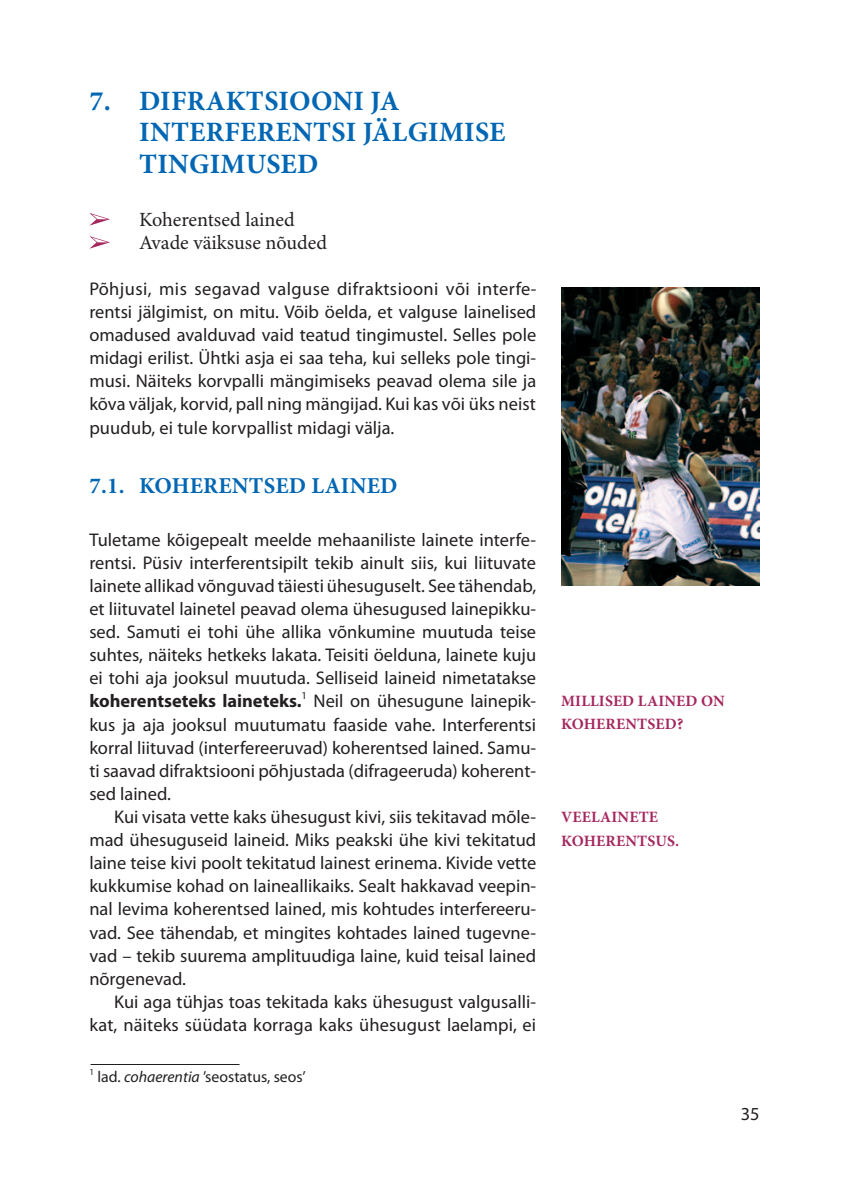
<style>
.page{position:relative;width:849px;height:1196px;background:#fff}
.page>*{position:absolute;margin:0;border:0;box-sizing:border-box;transform-origin:0 0}
.t1{font:700 28px/31.5px "Minion Pro";letter-spacing:.01em;color:#0166b3}
.t2{font:700 22.75px "Minion Pro";letter-spacing:.01em;color:#0166b3}
.t3{font:20.12px/23.1px "Minion Pro";color:#231f20}
.t4{font:18.38px/23.1px "Myriad Pro";color:#231f20;text-align:justify}
.t5{font:700 15.75px/23.1px "Minion Pro";letter-spacing:.01em;color:#a5285f}
.t6{font:15.75px "Myriad Pro";color:#231f20}
.t7{font:9.1px "Myriad Pro";color:#231f20}
.s1{font-weight:700}
.s2{font-style:italic}
</style>
<div class="page">
<svg style="left:89px;top:213px;width:21px;height:13px"></svg>
<svg style="left:89px;top:236px;width:21px;height:13px"></svg>
<img style="left:561px;top:288px;width:198px;height:297px">
<hr style="left:91px;top:1064px;width:148px;height:1px;background:#231f20">
<h1 class="t1" style="left:139px;top:87px;width:368px;text-indent:-50px">7. DIFRAKTSIOONI JA<br>INTERFERENTSI JÄLGIMISE<br>TINGIMUSED</h1>
<p class="t3" style="left:139px;top:209px;width:189px">Koherentsed lained<br>Avade väiksuse nõuded</p>
<p class="t4" style="left:89px;top:279px;width:448px">Põhjusi, mis segavad valguse difraktsiooni või interfe&shy;rentsi jälgimist, on mitu. Võib öelda, et valguse lainelised omadused avalduvad vaid teatud tingimustel. Selles pole midagi erilist. Ühtki asja ei saa teha, kui selleks pole tingi&shy;musi. Näiteks korvpalli mängimiseks peavad olema sile ja kõva väljak, korvid, pall ning mängijad. Kui kas või üks neist puudub, ei tule korvpallist midagi välja.</p>
<p class="t2" style="left:89px;top:476px;width:309px">7.1. KOHERENTSED LAINED</p>
<p class="t4" style="left:89px;top:529px;width:448px">Tuletame kõigepealt meelde mehaaniliste lainete interfe&shy;rentsi. Püsiv interferentsipilt tekib ainult siis, kui liituvate lainete allikad võnguvad täiesti ühesuguselt. See tähendab, et liituvatel lainetel peavad olema ühesugused lainepikku&shy;sed. Samuti ei tohi ühe allika võnkumine muutuda teise suhtes, näiteks hetkeks lakata. Teisiti öelduna, lainete kuju ei tohi aja jooksul muutuda. Selliseid laineid nimetatakse <span class="s1">koherentseteks laineteks.</span><sup>1</sup> Neil on ühesugune lainepik&shy;kus ja aja jooksul muutumatu faaside vahe. Interferentsi korral liituvad (interfereeruvad) koherentsed lained. Samu&shy;ti saavad difraktsiooni põhjustada (difrageeruda) koherent&shy;sed lained.</p>
<p class="t4" style="left:89px;top:806px;width:448px;text-indent:25px">Kui visata vette kaks ühesugust kivi, siis tekitavad mõle&shy;mad ühesuguseid laineid. Miks peakski ühe kivi tekitatud laine teise kivi poolt tekitatud lainest erinema. Kivide vette kukkumise kohad on laineallikaiks. Sealt hakkavad veepin&shy;nal levima koherentsed lained, mis kohtudes interfereeru&shy;vad. See tähendab, et mingites kohtades lained tugevne&shy;vad – tekib suurema amplituudiga laine, kuid teisal lained nõrgenevad.</p>
<p class="t4" style="left:89px;top:991px;width:448px;text-align:right">Kui aga tühjas toas tekitada kaks ühesugust valgusalli&shy;kat, näiteks süüdata korraga kaks ühesugust laelampi, ei</p>
<p class="t7" style="left:89px;top:1068px;width:6px">1</p>
<p class="t6" style="left:97px;top:1070px;width:210px">lad. <span class="s2">cohaerentia</span> ’seostatus, seos’</p>
<p class="t5" style="left:561px;top:691px;width:165px">MILLISED LAINED ON<br>KOHERENTSED?</p>
<p class="t5" style="left:561px;top:807px;width:120px">VEELAINETE<br>KOHERENTSUS.</p>
<p class="t4" style="left:740px;top:1104px;width:20px">35</p>
</div>
